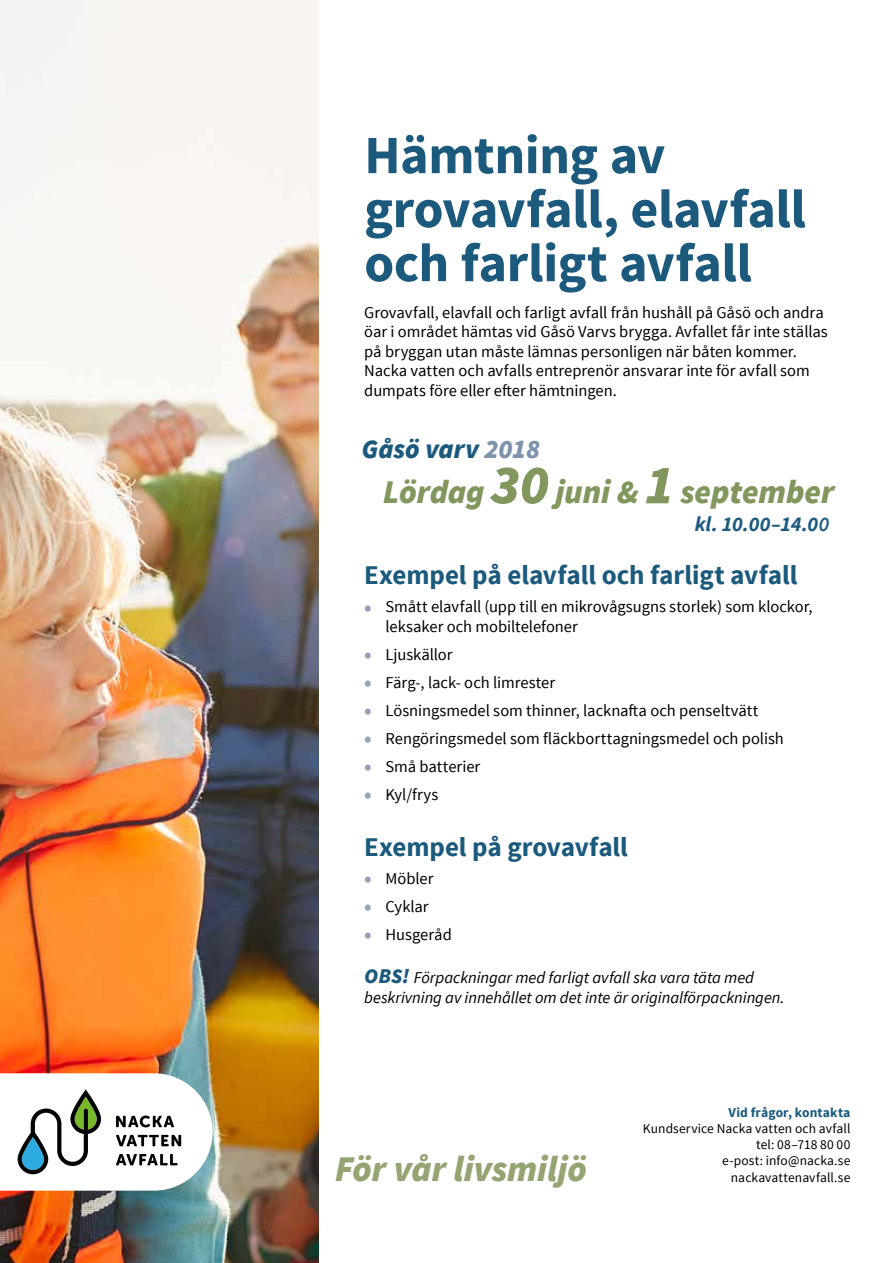
<style>
.page{position:relative;width:893px;height:1263px;background:#fff}
.page>*{position:absolute;margin:0;border:0;box-sizing:border-box;transform-origin:0 0}
.t1{font:700 54px/54px "Source Sans Pro";letter-spacing:-.01em;color:#1b5a7d}
.t2{font:italic 900 36px "Source Sans Pro";letter-spacing:-.005em;color:#94a472}
.t3{font:italic 900 33px "Source Sans Pro";letter-spacing:-.005em;color:#82975e}
.t4{font:700 27px "Source Sans Pro";letter-spacing:-.005em;color:#1b5a7d}
.t5{font:italic 900 27px "Source Sans Pro";color:#1b5a7d}
.t6{font:italic 700 21px "Source Sans Pro";letter-spacing:-.015em;color:#1b5a7d}
.t7{font:16.5px/19.5px "Source Sans Pro";color:#000}
.t8{font:italic 16.5px/19.5px "Source Sans Pro";letter-spacing:-.005em;color:#000}
.t9{font:13.5px/16.2px "Source Sans Pro";letter-spacing:.005em;color:#000;text-align:right}
.t10{font:700 13.5px "Source Sans Pro";letter-spacing:.01em;color:#1b5a7d}
.s1{color:#7d92ab}
.s2{font-size:55.5px}
.s3{font-weight:600}
.s4{font-weight:900;font-size:21px;color:#92a2b8}
.s5{font-weight:900;font-size:21px;color:#1b5a7d}
</style>
<div class="page">
<img style="left:0;top:0;width:319px;height:1263px">
<svg style="left:0;top:1073px;width:213px;height:118px"></svg>
<h1 class="t1" style="left:364px;top:130px;width:443px">Hämtning av grovavfall, elavfall och farligt avfall</h1>
<p class="t7" style="left:364px;top:303px;width:465px">Grovavfall, elavfall och farligt avfall från hushåll på Gåsö och andra öar i området hämtas vid Gåsö Varvs brygga. Avfallet får inte ställas på bryggan utan måste lämnas personligen när båten kommer.<br>Nacka vatten och avfalls entreprenör ansvarar inte för avfall som dumpats före eller efter hämtningen.</p>
<h3 class="t5" style="left:361px;top:431px;width:180px">Gåsö varv <span class="s1">2018</span></h3>
<h3 class="t3" style="left:383px;top:471px;width:453px">Lördag <span class="s2">30</span> juni &amp; <span class="s2">1</span> september</h3>
<p class="t6" style="left:695px;top:510px;width:136px">kl. 10.00–14.0<span class="s3">0</span></p>
<h3 class="t4" style="left:364px;top:558px;width:435px">Exempel på elavfall och farligt avfall</h3>
<p class="t7" style="left:385px;top:597px;width:429px;text-indent:-21px"><span class="s4">•</span> Smått elavfall (upp till en mikrovågsugns storlek) som klockor, leksaker och mobiltelefoner</p>
<p class="t7" style="left:364px;top:645px;width:90px"><span class="s4">•</span> Ljuskällor</p>
<p class="t7" style="left:364px;top:673px;width:192px"><span class="s4">•</span> Färg-, lack- och limrester</p>
<p class="t7" style="left:364px;top:701px;width:396px"><span class="s4">•</span> Lösningsmedel som thinner, lacknafta och penseltvätt</p>
<p class="t7" style="left:364px;top:729px;width:421px"><span class="s4">•</span> Rengöringsmedel som fläckborttagningsmedel och polish</p>
<p class="t7" style="left:364px;top:757px;width:118px"><span class="s4">•</span> Små batterier</p>
<p class="t7" style="left:364px;top:785px;width:76px"><span class="s4">•</span> Kyl/frys</p>
<h3 class="t4" style="left:364px;top:829px;width:265px">Exempel på grovavfall</h3>
<p class="t7" style="left:364px;top:869px;width:71px"><span class="s4">•</span> Möbler</p>
<p class="t7" style="left:364px;top:897px;width:66px"><span class="s4">•</span> Cyklar</p>
<p class="t7" style="left:364px;top:925px;width:89px"><span class="s4">•</span> Husgeråd</p>
<p class="t8" style="left:364px;top:968px;width:422px"><span class="s5">OBS!</span> Förpackningar med farligt avfall ska vara täta med beskrivning av innehållet om det inte är originalförpackningen.</p>
<h2 class="t2" style="left:335px;top:1146px;width:254px">För vår livsmiljö</h2>
<p class="t10" style="left:728px;top:1103px;width:123px">Vid frågor, kontakta</p>
<p class="t9" style="left:643px;top:1120px;width:209px">Kundservice Nacka vatten och avfall tel: 08–718 80 00<br>e-post: info@nacka.se nackavattenavfall.se</p>
</div>
